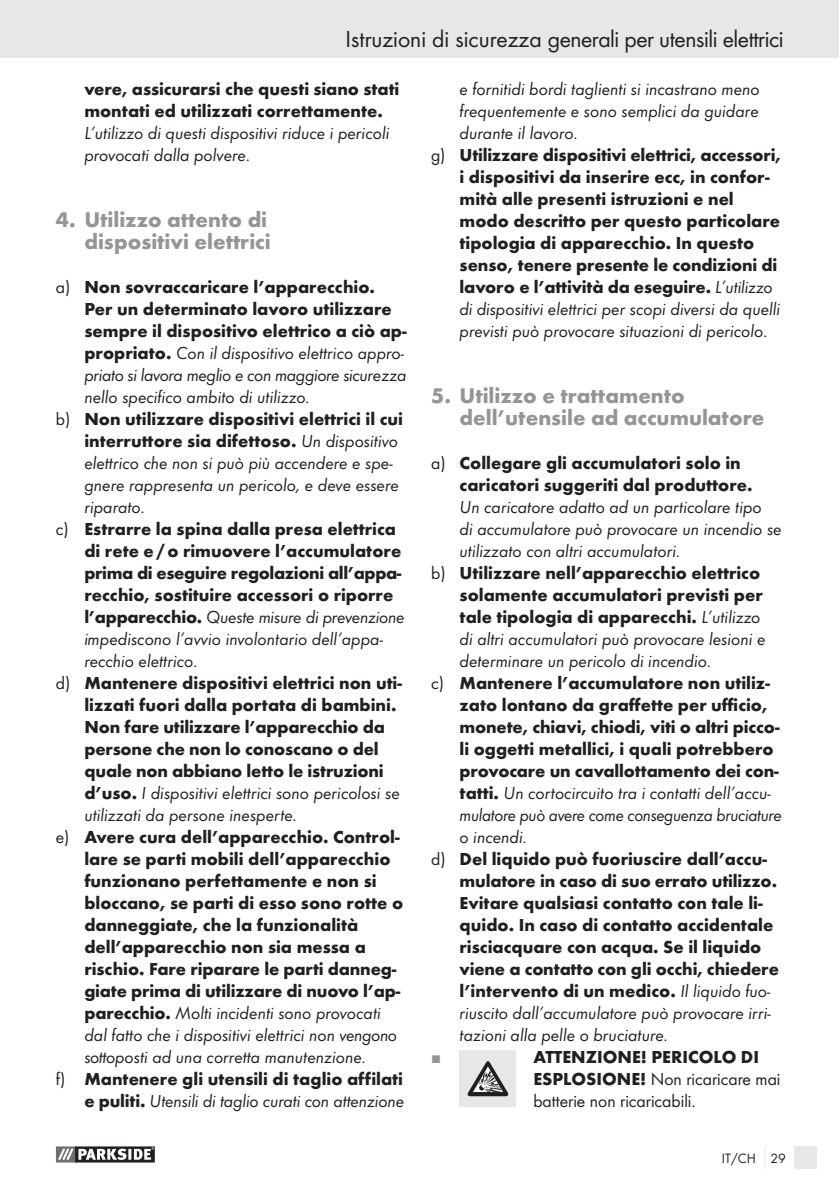
<style>
.page{position:relative;width:839px;height:1191px;background:#fff}
.page>*{position:absolute;margin:0;border:0;box-sizing:border-box;transform-origin:0 0}
.t1{font:24px "Futura Boo";letter-spacing:-.02em;color:#231f20}
.t2{font:700 22px/22px "Futura";color:#939598;text-align:right}
.t3{font:700 18px/22px "Futura";color:#231f20}
.t4{font:18px/22px "Futura Boo Obl";color:#231f20}
.t5{font:18px/22px "Futura Boo Obl";letter-spacing:-.02em;color:#231f20}
.t6{font:18px/22px "Futura Boo";color:#231f20}
.t7{font:14px "Futura Boo";color:#231f20}
.s1{font-family:"Futura Boo";font-weight:400}
.s2{font-family:"Futura Boo Obl";font-weight:400}
.s3{font-family:"Futura";font-weight:700}
</style>
<div class="page">
<div style="left:0;top:0;width:838px;height:57px;background:#e6e7e8"></div>
<div style="left:793px;top:1146px;width:23px;height:22px;background:#e6e7e8"></div>
<svg style="left:764px;top:1147px;width:1px;height:21px"></svg>
<svg style="left:56px;top:1162px;width:99px;height:1px"></svg>
<svg style="left:56px;top:1146px;width:99px;height:16px"></svg>
<div style="left:459px;top:1050px;width:57px;height:56px;background:#e6e7e8"></div>
<svg style="left:467px;top:1061px;width:41px;height:35px"></svg>
<h1 class="t1" style="left:345px;top:28px;width:439px">Istruzioni di sicurezza generali per utensili elettrici</h1>
<p class="t3" style="left:84px;top:79px;width:316px">vere, assicurarsi che questi siano stati montati ed utilizzati correttamente.</p>
<p class="t4" style="left:84px;top:122px;width:306px">L’utilizzo di questi dispositivi riduce i pericoli provocati dalla polvere.</p>
<p class="t4" style="left:459px;top:78px;width:301px;text-align:justify">e fornitidi bordi taglienti si incastrano meno frequentemente e sono semplici da guidare durante il lavoro.</p>
<p class="t3" style="left:459px;top:145px;width:323px;text-indent:-28px"><span class="s1">g)</span> Utilizzare dispositivi elettrici, accessori, i dispositivi da inserire ecc, in confor&shy;mità alle presenti istruzioni e nel modo descritto per questo particolare tipologia di apparecchio. In questo senso, tenere presente le condizioni di lavoro e l’attività da eseguire. <span class="s2">L’utilizzo</span></p>
<p class="t4" style="left:459px;top:298px;width:322px">di dispositivi elettrici per scopi diversi da quelli previsti può provocare situazioni di pericolo.</p>
<p class="t2" style="left:56px;top:210px;width:216px">4. Utilizzo attento di dispositivi elettrici</p>
<p class="t3" style="left:84px;top:277px;width:323px;text-indent:-28px"><span class="s1">a)</span> Non sovraccaricare l’apparecchio.<br>Per un determinato lavoro utilizzare sempre il dispositivo elettrico a ciò ap-</p>
<p class="t4" style="left:84px;top:342px;width:324px"><span class="s3">propriato.</span> Con il dispositivo elettrico appro&shy;priato si lavora meglio e con maggiore sicurezza nello specifico ambito di utilizzo.</p>
<p class="t3" style="left:56px;top:409px;width:348px;text-align:right"><span class="s1">b)</span> Non utilizzare dispositivi elettrici il cui interruttore sia difettoso. <span class="s2">Un dispositivo</span></p>
<p class="t4" style="left:84px;top:452px;width:316px">elettrico che non si può più accendere e spe&shy;gnere rappresenta un pericolo, e deve essere riparato.</p>
<p class="t3" style="left:84px;top:519px;width:318px;text-indent:-28px"><span class="s1">c)</span> Estrarre la spina dalla presa elettrica di rete e / o rimuovere l’accumulatore prima di eseguire regolazioni all’appa&shy;recchio, sostituire accessori o riporre</p>
<p class="t4" style="left:84px;top:606px;width:322px"><span class="s3">l’apparecchio.</span> Queste misure di prevenzione impediscono l’avvio involontario dell’appa&shy;recchio elettrico.</p>
<p class="t3" style="left:84px;top:673px;width:319px;text-indent:-28px"><span class="s1">d)</span> Mantenere dispositivi elettrici non uti&shy;lizzati fuori dalla portata di bambini.<br>Non fare utilizzare l’apparecchio da persone che non lo conoscano o del quale non abbiano letto le istruzioni</p>
<p class="t4" style="left:84px;top:782px;width:317px"><span class="s3">d’uso.</span> I dispositivi elettrici sono pericolosi se utilizzati da persone inesperte.</p>
<p class="t3" style="left:84px;top:827px;width:320px;text-indent:-28px"><span class="s1">e)</span> Avere cura dell’apparecchio. Control&shy;lare se parti mobili dell’apparecchio funzionano perfettamente e non si bloccano, se parti di esso sono rotte o danneggiate, che la funzionalità dell’apparecchio non sia messa a rischio. Fare riparare le parti danneg&shy;giate prima di utilizzare di nuovo l’ap-</p>
<p class="t4" style="left:84px;top:1002px;width:314px"><span class="s3">parecchio.</span> Molti incidenti sono provocati dal fatto che i dispositivi elettrici non vengono sottoposti ad una corretta manutenzione.</p>
<p class="t3" style="left:56px;top:1069px;width:348px"><span class="s1">f)</span> Mantenere gli utensili di taglio affilati</p>
<p class="t4" style="left:84px;top:1090px;width:321px"><span class="s3">e puliti.</span> Utensili di taglio curati con attenzione</p>
<p class="t2" style="left:459px;top:386px;width:306px;text-align:left;text-indent:-28px">5. Utilizzo e trattamento dell’utensile ad accumulatore</p>
<p class="t3" style="left:459px;top:453px;width:294px;text-indent:-28px"><span class="s1">a)</span> Collegare gli accumulatori solo in caricatori suggeriti dal produttore.</p>
<p class="t4" style="left:459px;top:496px;width:323px">Un caricatore adatto ad un particolare tipo<br>di accumulatore può provocare un incendio se utilizzato con altri accumulatori.</p>
<p class="t3" style="left:459px;top:563px;width:304px;text-indent:-28px"><span class="s1">b)</span> Utilizzare nell’apparecchio elettrico solamente accumulatori previsti per tale tipologia di apparecchi. <span class="s2">L’utilizzo</span></p>
<p class="t4" style="left:459px;top:628px;width:307px">di altri accumulatori può provocare lesioni e determinare un pericolo di incendio.</p>
<p class="t3" style="left:459px;top:673px;width:321px;text-indent:-28px"><span class="s1">c)</span> Mantenere l’accumulatore non utiliz&shy;zato lontano da graffette per ufficio, monete, chiavi, chiodi, viti o altri picco&shy;li oggetti metallici, i quali potrebbero provocare un cavallottamento dei con-</p>
<p class="t5" style="left:459px;top:782px;width:324px"><span class="s3">tatti.</span> Un cortocircuito tra i contatti dell’accu&shy;mulatore può avere come conseguenza bruciature o incendi.</p>
<p class="t3" style="left:459px;top:849px;width:321px;text-indent:-28px"><span class="s1">d)</span> Del liquido può fuoriuscire dall’accu&shy;mulatore in caso di suo errato utilizzo.<br>Evitare qualsiasi contatto con tale li&shy;quido. In caso di contatto accidentale risciacquare con acqua. Se il liquido viene a contatto con gli occhi, chiedere l’intervento di un medico. <span class="s2">Il liquido fuo-</span></p>
<p class="t4" style="left:459px;top:1002px;width:312px">riuscito dall’accumulatore può provocare irri&shy;tazioni alla pelle o bruciature.</p>
<p class="t3" style="left:533px;top:1047px;width:227px">ATTENZIONE! PERICOLO DI</p>
<p class="t6" style="left:533px;top:1068px;width:248px"><span class="s3">ESPLOSIONE!</span> Non ricaricare mai batterie non ricaricabili.</p>
<p class="t7" style="left:721px;top:1151px;width:65px">IT/CH 29</p>
</div>
